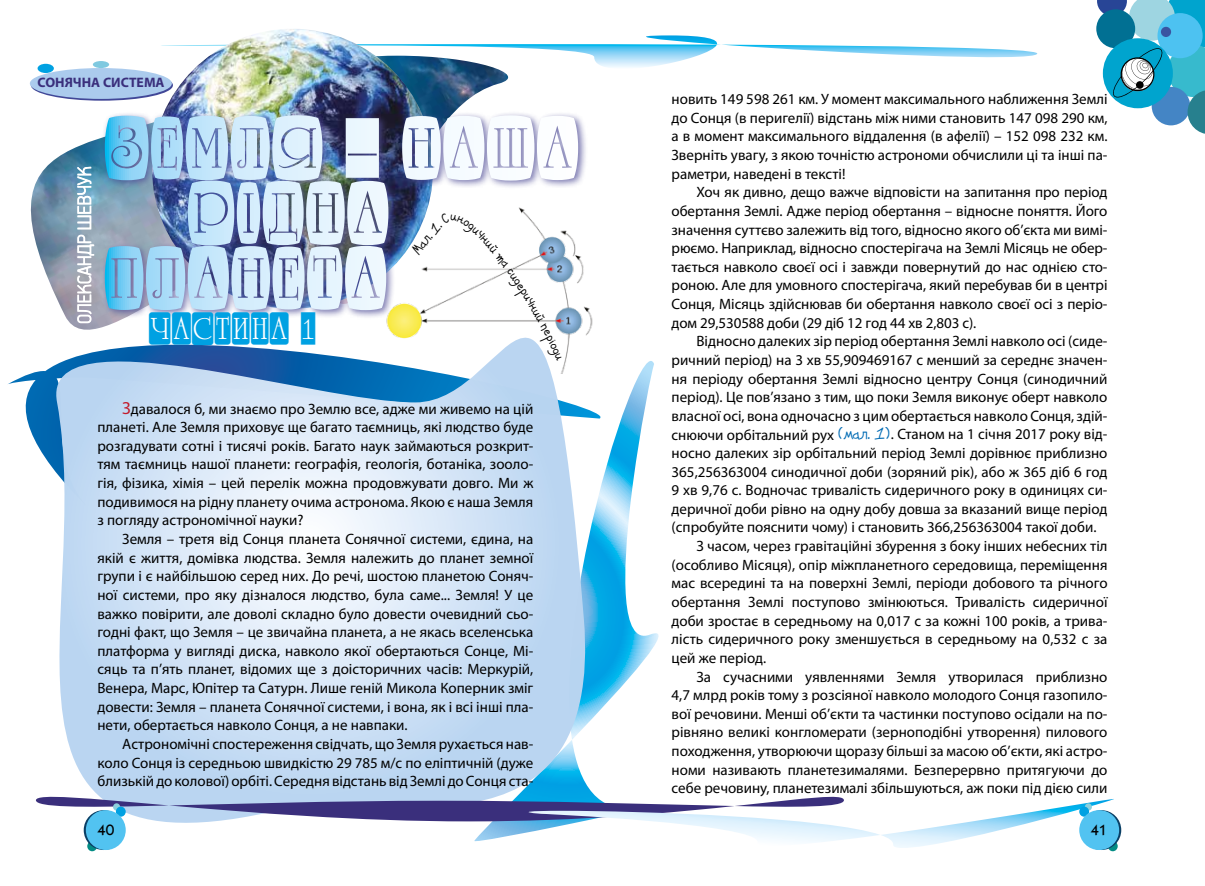
<style>
.page{position:relative;width:1205px;height:886px;background:#fff}
.page>*{position:absolute;margin:0;border:0;box-sizing:border-box;transform-origin:0 0}
.t1{font:56.25px "a Romanus Ttl Cm D2 Cb";color:#fff}
.t2{font:30px "a Romanus Ttl Cm D5 Cb";color:#00a1e2}
.t3{font:15px/18.6px "Myriad Pro";color:#000;text-align:justify}
.t4{font:700 15px "Kabel";color:#000}
.t5{font:700 13.75px "Myriad Pro";color:#3a2f7c}
.s1{font-size:17.5px;color:#c21b2b}
.s2{font-family:"PF Kids Pro Grade Five";font-size:17.5px;color:#006bb4}
</style>
<div class="page">
<img style="left:29px;top:61px;width:468px;height:269px">
<svg style="left:586px;top:361px;width:73px;height:425px"></svg>
<svg style="left:108px;top:35px;width:929px;height:49px"></svg>
<svg style="left:8px;top:361px;width:611px;height:149px"></svg>
<svg style="left:55px;top:344px;width:531px;height:442px;background:#c6dcf2"></svg>
<svg style="left:36px;top:786px;width:1083px;height:66px"></svg>
<svg style="left:77px;top:167px;width:17px;height:156px"></svg>
<img style="left:382px;top:307px;width:230px;height:67px">
<img style="left:152px;top:29px;width:281px;height:82px">
<div style="left:100px;top:111px;width:487px;height:209px;background:#504e97;opacity:.75"></div>
<svg style="left:31px;top:70px;width:142px;height:31px"></svg>
<div style="left:30px;top:68px;width:142px;height:31px;background:#abcbed;border-radius:50%"></div>
<div style="left:38px;top:64px;width:16px;height:9px;background:#00a1e2;border-radius:50%"></div>
<div style="left:93px;top:61px;width:16px;height:7px;background:#7fc9e0;border-radius:50%"></div>
<svg style="left:1097px;top:0;width:108px;height:134px"></svg>
<svg style="left:1108px;top:841px;width:9px;height:10px"></svg>
<div style="left:1085px;top:803px;width:7px;height:7px;background:#8dd0dc;border-radius:50%"></div>
<div style="left:1079px;top:806px;width:10px;height:11px;background:#00a1e2;border-radius:50%"></div>
<svg style="left:1081px;top:810px;width:40px;height:40px"></svg>
<div style="left:1079px;top:810px;width:40px;height:40px;background:#52c3f1;border-radius:50%"></div>
<svg style="left:87px;top:841px;width:10px;height:10px"></svg>
<div style="left:113px;top:803px;width:7px;height:7px;background:#8dd0dc;border-radius:50%"></div>
<div style="left:116px;top:806px;width:10px;height:11px;background:#00a1e2;border-radius:50%"></div>
<svg style="left:84px;top:810px;width:40px;height:40px"></svg>
<div style="left:86px;top:810px;width:40px;height:40px;background:#52c3f1;border-radius:50%"></div>
<svg style="left:411px;top:212px;width:151px;height:149px"></svg>
<p class="t5" style="left:38px;top:73px;width:129px">СОНЯЧНА СИСТЕМА</p>
<h1 class="t1" style="left:104px;top:114px;width:477px">ЗЕМЛЯ – НАША</h1>
<h1 class="t1" style="left:187px;top:179px;width:205px">РIДНА</h1>
<h1 class="t1" style="left:104px;top:244px;width:285px">ПЛАНЕТА</h1>
<h2 class="t2" style="left:149px;top:312px;width:169px">ЧАСТИНА 1</h2>
<p class="t3" style="left:97px;top:399px;width:437px;text-indent:25px"><span class="s1">З</span>давалося б, ми знаємо про Землю все, адже ми живемо на цій планеті. Але Земля приховує ще багато таємниць, які людство буде розгадувати сотні і тисячі років. Багато наук займаються розкрит&shy;тям таємниць нашої планети: географія, геологія, ботаніка, зооло&shy;гія, фізика, хімія – цей перелік можна продовжувати довго. Ми ж подивимося на рідну планету очима астронома. Якою є наша Земля з погляду астрономічної науки?</p>
<p class="t3" style="left:97px;top:529px;width:437px;text-indent:25px">Земля – третя від Сонця планета Сонячної системи, єдина, на якій є життя, домівка людства. Земля належить до планет земної групи і є найбільшою серед них. До речі, шостою планетою Соняч&shy;ної системи, про яку дізналося людство, була саме... Земля! У це важко повірити, але доволі складно було довести очевидний сьо&shy;годні факт, що Земля – це звичайна планета, а не якась вселенська платформа у вигляді диска, навколо якої обертаються Сонце, Мі&shy;сяць та п’ять планет, відомих ще з доісторичних часів: Меркурій, Венера, Марс, Юпітер та Сатурн. Лише геній Микола Коперник зміг довести: Земля – планета Сонячної системи, і вона, як і всі інші пла&shy;нети, обертається навколо Сонця, а не навпаки.</p>
<p class="t3" style="left:97px;top:734px;width:437px;text-indent:25px">Астрономічні спостереження свідчать, що Земля рухається нав&shy;коло Сонця із середньою швидкістю 29 785 м/с по еліптичній (дуже близькій до колової) орбіті. Середня відстань від Землі до Сонця ста-</p>
<p class="t3" style="left:671px;top:90px;width:437px">новить 149 598 261 км. У момент максимального наближення Землі до Сонця (в перигелії) відстань між ними становить 147 098 290 км, а в момент максимального віддалення (в афелії) – 152 098 232 км.<br>Зверніть увагу, з якою точністю астрономи обчислили ці та інші па&shy;раметри, наведені в тексті!</p>
<p class="t3" style="left:671px;top:183px;width:437px;text-indent:25px">Хоч як дивно, дещо важче відповісти на запитання про період обертання Землі. Адже період обертання – відносне поняття. Його значення суттєво залежить від того, відносно якого об’єкта ми вимі&shy;рюємо. Наприклад, відносно спостерігача на Землі Місяць не обер&shy;тається навколо своєї осі і завжди повернутий до нас однією сто&shy;роною. Але для умовного спостерігача, який перебував би в центрі Сонця, Місяць здійснював би обертання навколо своєї осі з періо&shy;дом 29,530588 доби (29 діб 12 год 44 хв 2,803 с).</p>
<p class="t3" style="left:696px;top:332px;width:413px">Відносно далеких зір період обертання Землі навколо осі (сиде-</p>
<p class="t3" style="left:671px;top:350px;width:437px">ричний період) на 3 хв 55,909469167 с менший за середнє значен-</p>
<p class="t3" style="left:671px;top:369px;width:437px">ня періоду обертання Землі відносно центру Сонця (синодичний</p>
<p class="t3" style="left:671px;top:388px;width:437px">період). Це пов’язано з тим, що поки Земля виконує оберт навколо</p>
<p class="t3" style="left:671px;top:406px;width:437px">власної осі, вона одночасно з цим обертається навколо Сонця, здій-</p>
<p class="t3" style="left:671px;top:425px;width:437px">снюючи орбітальний рух <span class="s2">(мал. 1)</span>. Станом на 1 січня 2017 року від-</p>
<p class="t3" style="left:671px;top:443px;width:437px">носно далеких зір орбітальний період Землі дорівнює приблизно</p>
<p class="t3" style="left:671px;top:462px;width:437px">365,256363004 синодичної доби (зоряний рік), або ж 365 діб 6 год</p>
<p class="t3" style="left:671px;top:481px;width:437px">9 хв 9,76 с. Водночас тривалість сидеричного року в одиницях си-</p>
<p class="t3" style="left:671px;top:499px;width:437px">деричної доби рівно на одну добу довша за вказаний вище період</p>
<p class="t3" style="left:671px;top:518px;width:426px">(спробуйте пояснити чому) і становить 366,256363004 такої доби.</p>
<p class="t3" style="left:696px;top:536px;width:413px">З часом, через гравітаційні збурення з боку інших небесних тіл</p>
<p class="t3" style="left:671px;top:555px;width:437px">(особливо Місяця), опір міжпланетного середовища, переміщення</p>
<p class="t3" style="left:671px;top:574px;width:437px">мас всередині та на поверхні Землі, періоди добового та річного</p>
<p class="t3" style="left:671px;top:592px;width:437px">обертання Землі поступово змінюються. Тривалість сидеричної</p>
<p class="t3" style="left:671px;top:611px;width:437px">доби зростає в середньому на 0,017 с за кожні 100 років, а трива-</p>
<p class="t3" style="left:671px;top:630px;width:437px">лість сидеричного року зменшується в середньому на 0,532 с за</p>
<p class="t3" style="left:671px;top:648px;width:96px">цей же період.</p>
<p class="t3" style="left:696px;top:667px;width:413px">За сучасними уявленнями Земля утворилася приблизно</p>
<p class="t3" style="left:671px;top:685px;width:437px">4,7 млрд років тому з розсіяної навколо молодого Сонця газопило-</p>
<p class="t3" style="left:671px;top:704px;width:437px">вої речовини. Менші об’єкти та частинки поступово осідали на по-</p>
<p class="t3" style="left:671px;top:723px;width:437px">рівняно великі конгломерати (зерноподібні утворення) пилового</p>
<p class="t3" style="left:671px;top:741px;width:437px">походження, утворюючи щоразу більші за масою об’єкти, які астро-</p>
<p class="t3" style="left:671px;top:760px;width:437px">номи називають планетезималями. Безперервно притягуючи до</p>
<p class="t3" style="left:671px;top:779px;width:437px">себе речовину, планетезималі збільшуються, аж поки під дією сили</p>
<p class="t4" style="left:97px;top:821px;width:19px">40</p>
<p class="t4" style="left:1090px;top:821px;width:19px">41</p>
</div>
